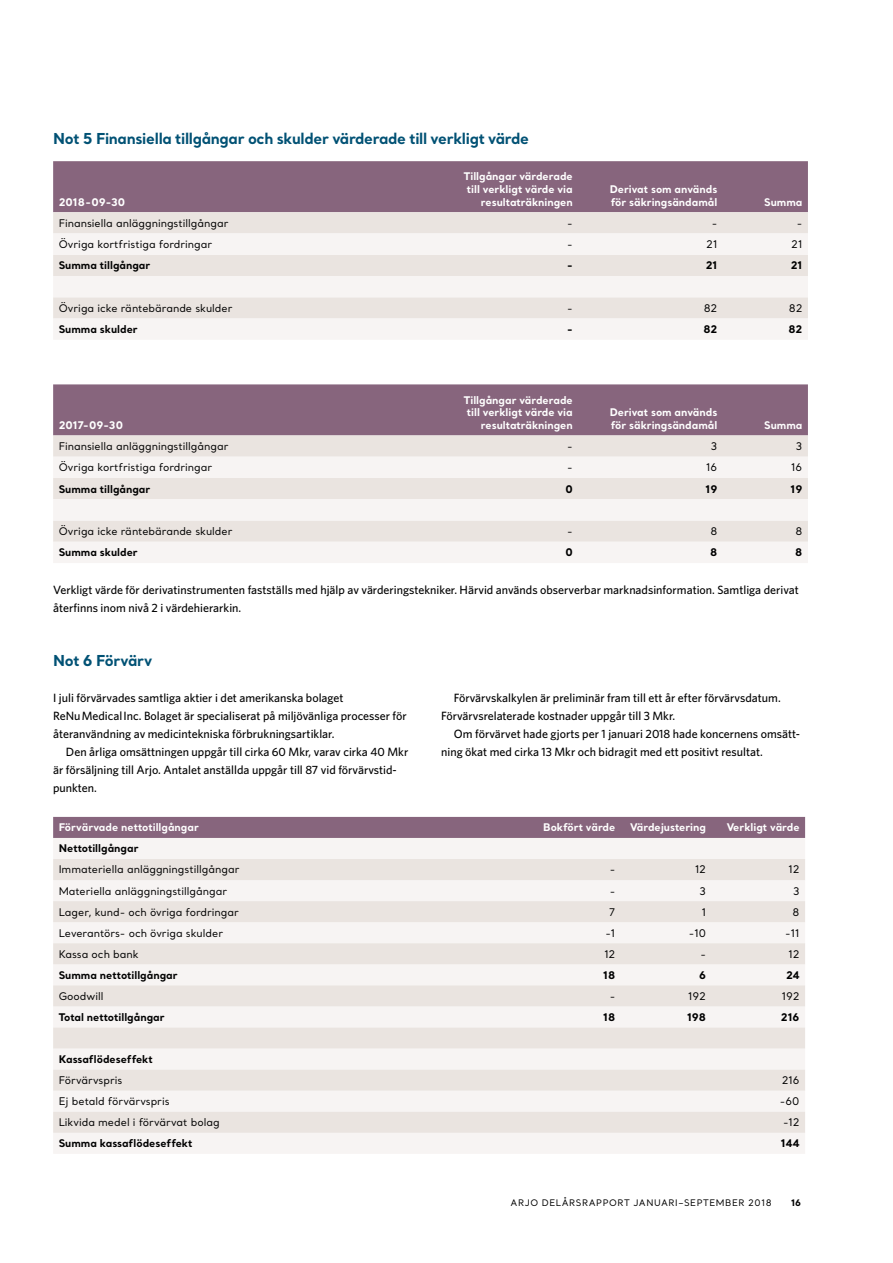
<style>
.page{position:relative;width:893px;height:1263px;background:#fff}
.page>*{position:absolute;margin:0;border:0;box-sizing:border-box;transform-origin:0 0}
.Mellis_1{font:700 15px "Santral";letter-spacing:-.02em;color:#005174}
.Brödtext_indrag{font:500 12px/18px "Whitney";color:#000}
.Brödtext{font:500 12px/18px "Whitney";color:#000}
.Tabelltext{font:10.5px "Santral";color:#000}
.Tabellhuvud_höger{font:700 10.5px "Santral";color:#fff}
.Tabelltext_summa{font:700 10.5px "Santral";color:#000}
.Tabellsiffra{font:10.5px "Santral";color:#000}
.Tabellhuvud_vänster{font:700 10.5px "Santral";color:#fff}
.Tabellsiffra_summa{font:700 10.5px "Santral";color:#000}
.t1{font:9px "Santral";letter-spacing:.06em;color:#000}
.t2{font:700 9px "Santral";color:#000}
</style>
<div class="page">
<div style="left:53px;top:161px;width:755px;height:51px;background:#87657d"></div>
<div style="left:53px;top:212px;width:755px;height:21px;background:#eae4e0"></div>
<svg style="left:53px;top:233px;width:755px;height:106px;fill:#f7f4f3"></svg>
<div style="left:53px;top:384px;width:755px;height:51px;background:#87657d"></div>
<svg style="left:53px;top:435px;width:755px;height:22px;fill:#eae4e0"></svg>
<svg style="left:53px;top:457px;width:755px;height:106px;fill:#f7f4f3"></svg>
<div style="left:53px;top:817px;width:752px;height:21px;background:#87657d"></div>
<div style="left:53px;top:838px;width:752px;height:316px;background:#f7f4f3"></div>
<svg style="left:53px;top:859px;width:752px;height:274px;fill:#eae4e0"></svg>
<p class="Mellis_1" style="left:53px;top:128px;width:477px">Not 5 Finansiella tillgångar och skulder värderade till verkligt värde</p>
<p class="Tabellhuvud_vänster" style="left:59px;top:195px;width:68px">2018-09-30</p>
<p class="Tabellhuvud_höger" style="left:464px;top:169px;width:110px">Tillgångar värderade</p>
<p class="Tabellhuvud_höger" style="left:467px;top:182px;width:107px">till verkligt värde via</p>
<p class="Tabellhuvud_höger" style="left:481px;top:195px;width:93px">resultaträkningen</p>
<p class="Tabellhuvud_höger" style="left:610px;top:182px;width:109px">Derivat som används</p>
<p class="Tabellhuvud_höger" style="left:611px;top:195px;width:108px">för säkringsändamål</p>
<p class="Tabellhuvud_höger" style="left:764px;top:195px;width:40px">Summa</p>
<p class="Tabelltext" style="left:59px;top:216px;width:171px">Finansiella anläggningstillgångar</p>
<p class="Tabellsiffra" style="left:567px;top:216px;width:7px">-</p>
<p class="Tabellsiffra" style="left:712px;top:216px;width:7px">-</p>
<p class="Tabellsiffra" style="left:797px;top:216px;width:7px">-</p>
<p class="Tabelltext" style="left:59px;top:237px;width:155px">Övriga kortfristiga fordringar</p>
<p class="Tabellsiffra" style="left:567px;top:238px;width:7px">-</p>
<p class="Tabellsiffra" style="left:706px;top:238px;width:13px">21</p>
<p class="Tabellsiffra" style="left:791px;top:238px;width:13px">21</p>
<p class="Tabelltext_summa" style="left:59px;top:258px;width:93px">Summa tillgångar</p>
<p class="Tabellsiffra_summa" style="left:567px;top:258px;width:7px">-</p>
<p class="Tabellsiffra_summa" style="left:706px;top:258px;width:13px">21</p>
<p class="Tabellsiffra_summa" style="left:791px;top:258px;width:13px">21</p>
<p class="Tabelltext" style="left:59px;top:301px;width:175px">Övriga icke räntebärande skulder</p>
<p class="Tabellsiffra" style="left:567px;top:301px;width:7px">-</p>
<p class="Tabellsiffra" style="left:704px;top:301px;width:15px">82</p>
<p class="Tabellsiffra" style="left:789px;top:301px;width:15px">82</p>
<p class="Tabelltext_summa" style="left:59px;top:322px;width:81px">Summa skulder</p>
<p class="Tabellsiffra_summa" style="left:567px;top:322px;width:7px">-</p>
<p class="Tabellsiffra_summa" style="left:703px;top:322px;width:15px">82</p>
<p class="Tabellsiffra_summa" style="left:788px;top:322px;width:15px">82</p>
<p class="Tabellhuvud_vänster" style="left:59px;top:418px;width:66px">2017-09-30</p>
<p class="Tabellhuvud_höger" style="left:464px;top:393px;width:110px">Tillgångar värderade</p>
<p class="Tabellhuvud_höger" style="left:467px;top:405px;width:107px">till verkligt värde via</p>
<p class="Tabellhuvud_höger" style="left:481px;top:418px;width:93px">resultaträkningen</p>
<p class="Tabellhuvud_höger" style="left:610px;top:405px;width:109px">Derivat som används</p>
<p class="Tabellhuvud_höger" style="left:611px;top:418px;width:108px">för säkringsändamål</p>
<p class="Tabellhuvud_höger" style="left:764px;top:418px;width:40px">Summa</p>
<p class="Tabelltext" style="left:59px;top:439px;width:171px">Finansiella anläggningstillgångar</p>
<p class="Tabellsiffra" style="left:567px;top:439px;width:7px">-</p>
<p class="Tabellsiffra" style="left:711px;top:439px;width:8px">3</p>
<p class="Tabellsiffra" style="left:796px;top:439px;width:8px">3</p>
<p class="Tabelltext" style="left:59px;top:461px;width:155px">Övriga kortfristiga fordringar</p>
<p class="Tabellsiffra" style="left:567px;top:461px;width:7px">-</p>
<p class="Tabellsiffra" style="left:706px;top:461px;width:13px">16</p>
<p class="Tabellsiffra" style="left:791px;top:461px;width:13px">16</p>
<p class="Tabelltext_summa" style="left:59px;top:481px;width:93px">Summa tillgångar</p>
<p class="Tabellsiffra_summa" style="left:565px;top:482px;width:9px">0</p>
<p class="Tabellsiffra_summa" style="left:706px;top:482px;width:13px">19</p>
<p class="Tabellsiffra_summa" style="left:791px;top:482px;width:13px">19</p>
<p class="Tabelltext" style="left:59px;top:524px;width:175px">Övriga icke räntebärande skulder</p>
<p class="Tabellsiffra" style="left:567px;top:524px;width:7px">-</p>
<p class="Tabellsiffra" style="left:710px;top:524px;width:8px">8</p>
<p class="Tabellsiffra" style="left:795px;top:524px;width:8px">8</p>
<p class="Tabelltext_summa" style="left:59px;top:545px;width:81px">Summa skulder</p>
<p class="Tabellsiffra_summa" style="left:565px;top:545px;width:9px">0</p>
<p class="Tabellsiffra_summa" style="left:710px;top:545px;width:9px">8</p>
<p class="Tabellsiffra_summa" style="left:795px;top:545px;width:9px">8</p>
<p class="Brödtext" style="left:53px;top:581px;width:747px">Verkligt värde för derivatinstrumenten fastställs med hjälp av värderingstekniker. Härvid används observerbar marknadsinformation. Samtliga derivat återfinns inom nivå 2 i värdehierarkin.</p>
<p class="Mellis_1" style="left:53px;top:650px;width:101px">Not 6 Förvärv</p>
<p class="Brödtext" style="left:53px;top:689px;width:355px">I juli förvärvades samtliga aktier i det amerikanska bolaget<br>ReNu Medical Inc. Bolaget är specialiserat på miljövänliga processer för återanvändning av medicintekniska förbrukningsartiklar.</p>
<p class="Brödtext_indrag" style="left:53px;top:743px;width:357px;text-indent:13px">Den årliga omsättningen uppgår till cirka 60 Mkr, varav cirka 40 Mkr är försäljning till Arjo. Antalet anställda uppgår till 87 vid förvärvstid&shy;punkten.</p>
<p class="Brödtext_indrag" style="left:441px;top:689px;width:341px;text-indent:13px">Förvärvskalkylen är preliminär fram till ett år efter förvärvsdatum.<br>Förvärvsrelaterade kostnader uppgår till 3 Mkr.</p>
<p class="Brödtext_indrag" style="left:441px;top:725px;width:360px;text-indent:13px">Om förvärvet hade gjorts per 1 januari 2018 hade koncernens omsätt&shy;ning ökat med cirka 13 Mkr och bidragit med ett positivt resultat.</p>
<p class="Tabellhuvud_vänster" style="left:59px;top:820px;width:142px">Förvärvade nettotillgångar</p>
<p class="Tabellhuvud_höger" style="left:543px;top:820px;width:74px">Bokfört värde</p>
<p class="Tabellhuvud_höger" style="left:630px;top:820px;width:77px">Värdejustering</p>
<p class="Tabellhuvud_höger" style="left:727px;top:820px;width:74px">Verkligt värde</p>
<p class="Tabelltext_summa" style="left:59px;top:841px;width:81px">Nettotillgångar</p>
<p class="Tabelltext" style="left:59px;top:863px;width:182px">Immateriella anläggningstillgångar</p>
<p class="Tabellsiffra" style="left:610px;top:863px;width:7px">-</p>
<p class="Tabellsiffra" style="left:695px;top:863px;width:12px">12</p>
<p class="Tabellsiffra" style="left:789px;top:863px;width:12px">12</p>
<p class="Tabelltext" style="left:59px;top:884px;width:170px">Materiella anläggningstillgångar</p>
<p class="Tabellsiffra" style="left:610px;top:884px;width:7px">-</p>
<p class="Tabellsiffra" style="left:700px;top:884px;width:8px">3</p>
<p class="Tabellsiffra" style="left:793px;top:884px;width:8px">3</p>
<p class="Tabelltext" style="left:59px;top:905px;width:182px">Lager, kund- och övriga fordringar</p>
<p class="Tabellsiffra" style="left:609px;top:905px;width:8px">7</p>
<p class="Tabellsiffra" style="left:702px;top:905px;width:6px">1</p>
<p class="Tabellsiffra" style="left:793px;top:905px;width:8px">8</p>
<p class="Tabelltext" style="left:59px;top:926px;width:166px">Leverantörs- och övriga skulder</p>
<p class="Tabellsiffra" style="left:605px;top:926px;width:11px">-1</p>
<p class="Tabellsiffra" style="left:689px;top:926px;width:19px">-10</p>
<p class="Tabellsiffra" style="left:785px;top:926px;width:16px">-11</p>
<p class="Tabelltext" style="left:59px;top:947px;width:81px">Kassa och bank</p>
<p class="Tabellsiffra" style="left:604px;top:947px;width:12px">12</p>
<p class="Tabellsiffra" style="left:700px;top:947px;width:7px">-</p>
<p class="Tabellsiffra" style="left:789px;top:947px;width:12px">12</p>
<p class="Tabelltext_summa" style="left:59px;top:968px;width:121px">Summa nettotillgångar</p>
<p class="Tabellsiffra_summa" style="left:603px;top:968px;width:14px">18</p>
<p class="Tabellsiffra_summa" style="left:699px;top:968px;width:8px">6</p>
<p class="Tabellsiffra_summa" style="left:786px;top:968px;width:15px">24</p>
<p class="Tabelltext" style="left:59px;top:989px;width:46px">Goodwill</p>
<p class="Tabellsiffra" style="left:610px;top:989px;width:7px">-</p>
<p class="Tabellsiffra" style="left:688px;top:989px;width:19px">192</p>
<p class="Tabellsiffra" style="left:782px;top:989px;width:19px">192</p>
<p class="Tabelltext_summa" style="left:59px;top:1010px;width:107px">Total nettotillgångar</p>
<p class="Tabellsiffra_summa" style="left:603px;top:1010px;width:14px">18</p>
<p class="Tabellsiffra_summa" style="left:687px;top:1010px;width:20px">198</p>
<p class="Tabellsiffra_summa" style="left:781px;top:1010px;width:20px">216</p>
<p class="Tabelltext_summa" style="left:59px;top:1052px;width:96px">Kassaflödeseffekt</p>
<p class="Tabelltext" style="left:59px;top:1073px;width:65px">Förvärvspris</p>
<p class="Tabellsiffra" style="left:782px;top:1073px;width:19px">216</p>
<p class="Tabelltext" style="left:59px;top:1094px;width:112px">Ej betald förvärvspris</p>
<p class="Tabellsiffra" style="left:780px;top:1094px;width:21px">-60</p>
<p class="Tabelltext" style="left:59px;top:1115px;width:162px">Likvida medel i förvärvat bolag</p>
<p class="Tabellsiffra" style="left:783px;top:1115px;width:18px">-12</p>
<p class="Tabelltext_summa" style="left:59px;top:1136px;width:135px">Summa kassaflödeseffekt</p>
<p class="Tabellsiffra_summa" style="left:781px;top:1136px;width:20px">144</p>
<p class="t1" style="left:511px;top:1197px;width:263px">ARJO DELÅRSRAPPORT JANUARI–SEPTEMBER 2018</p>
<p class="t2" style="left:791px;top:1197px;width:11px">16</p>
</div>
